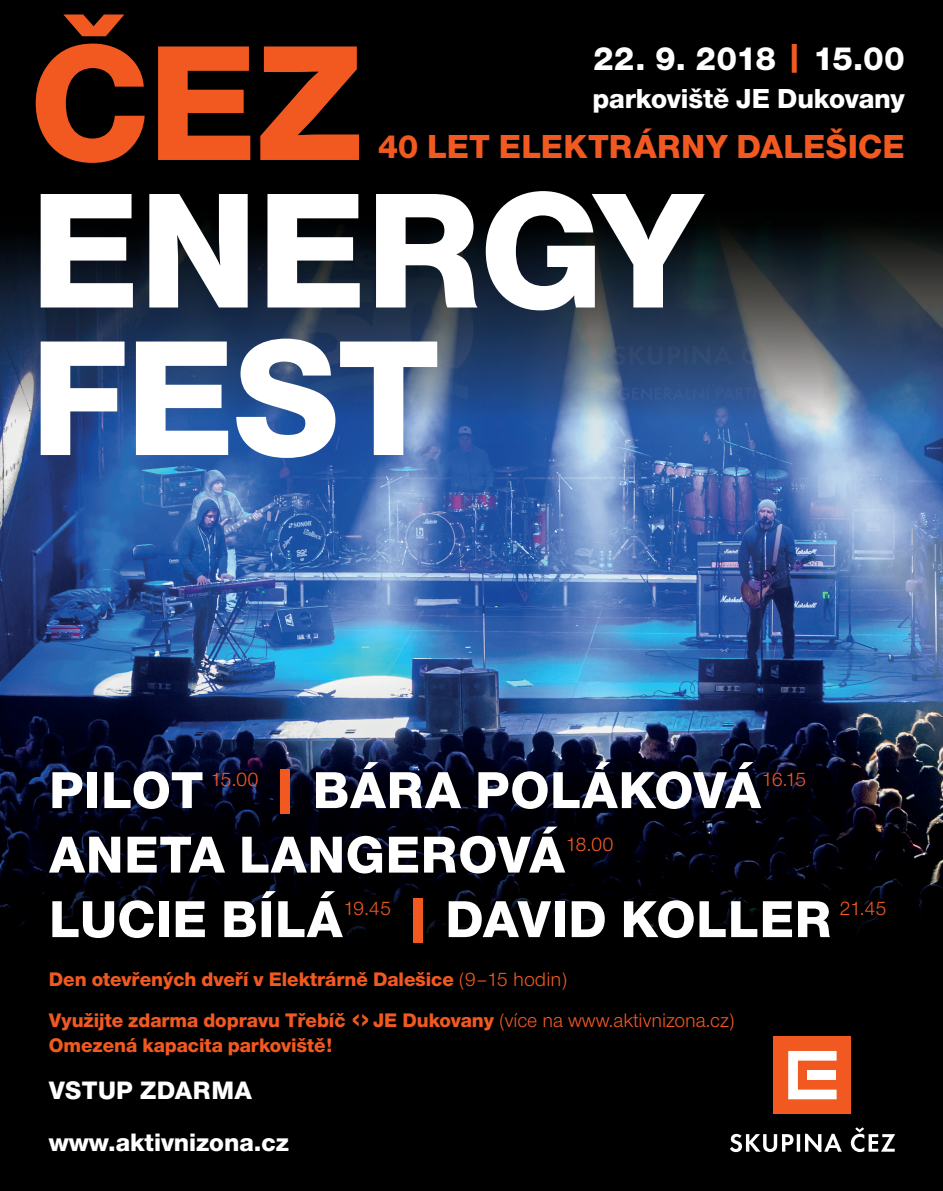
<style>
.page{position:relative;width:943px;height:1191px;background:#000}
.page>*{position:absolute;margin:0;border:0;box-sizing:border-box;transform-origin:0 0}
.t1{font:800 170.1px/147.5px "Nimbus CEZOT";letter-spacing:-.01em;color:#fff}
.t2{font:800 170.1px "Nimbus CEZOT";color:#f15921}
.t3{font:800 53.73px "Nimbus CEZOT";letter-spacing:.015em;color:#fff}
.t4{font:800 34.48px "Nimbus CEZOT";letter-spacing:.01em;color:#f15921}
.t5{font:800 34.48px "Nimbus CEZOT";letter-spacing:-.015em;color:#fff}
.t6{font:800 28.53px "Nimbus CEZOT";color:#fff}
.t7{font:800 26.07px/52px "Nimbus CEZOT";color:#fff}
.t8{font:800 20.3px/40.9px "Nimbus CEZOT";color:#f15921}
.t9{font:20.3px "Nimbus CEZOT";letter-spacing:-.04em;color:#f15921}
.s1{font-weight:700;color:#f15921}
.s2{color:#f15921}
.s3{font-weight:400}
</style>
<div class="page">
<img style="left:0;top:227px;width:943px;height:711px">
<div style="left:773px;top:1036px;width:78px;height:78px;background:#f15921"></div>
<svg style="left:788px;top:1051px;width:48px;height:48px"></svg>
<div style="left:807px;top:1070px;width:29px;height:10px;background:#fff"></div>
<svg style="left:730px;top:1127px;width:165px;height:25px"></svg>
<h1 class="t2" style="left:30px;top:5px;width:334px">ČEZ</h1>
<h1 class="t1" style="left:30px;top:178px;width:672px">ENERGY<br>FEST</h1>
<h3 class="t5" style="left:593px;top:39px;width:313px">22. 9. 2018 <span class="s1">|</span> 15.00</h3>
<h3 class="t6" style="left:592px;top:83px;width:314px">parkoviště JE Dukovany</h3>
<h3 class="t4" style="left:377px;top:127px;width:528px">40 LET ELEKTRÁRNY DALEŠICE</h3>
<h2 class="t3" style="left:49px;top:759px;width:156px">PILOT</h2>
<p class="t9" style="left:210px;top:768px;width:49px">15.00</p>
<h2 class="t3" style="left:272px;top:759px;width:490px"><span class="s2">|</span> BÁRA POLÁKOVÁ</h2>
<p class="t9" style="left:761px;top:768px;width:46px">16.15</p>
<h2 class="t3" style="left:49px;top:823px;width:517px">ANETA LANGEROVÁ</h2>
<p class="t9" style="left:565px;top:832px;width:50px">18.00</p>
<h2 class="t3" style="left:49px;top:888px;width:295px">LUCIE BÍLÁ</h2>
<p class="t9" style="left:343px;top:897px;width:50px">19.45</p>
<h2 class="t3" style="left:404px;top:888px;width:429px"><span class="s2">|</span> DAVID KOLLER</h2>
<p class="t9" style="left:839px;top:897px;width:49px">21.45</p>
<p class="t8" style="left:49px;top:959px;width:687px">Den otevřených dveří v Elektrárně Dalešice <span class="s3">(9–15 hodin)<br></span>Využijte zdarma dopravu Třebíč &lt; &gt; JE Dukovany <span class="s3">(více na www.aktivnizona.cz)</span></p>
<p class="t8" style="left:49px;top:1024px;width:285px">Omezená kapacita parkoviště!</p>
<p class="t7" style="left:49px;top:1064px;width:241px">VSTUP ZDARMA www.aktivnizona.cz</p>
</div>
